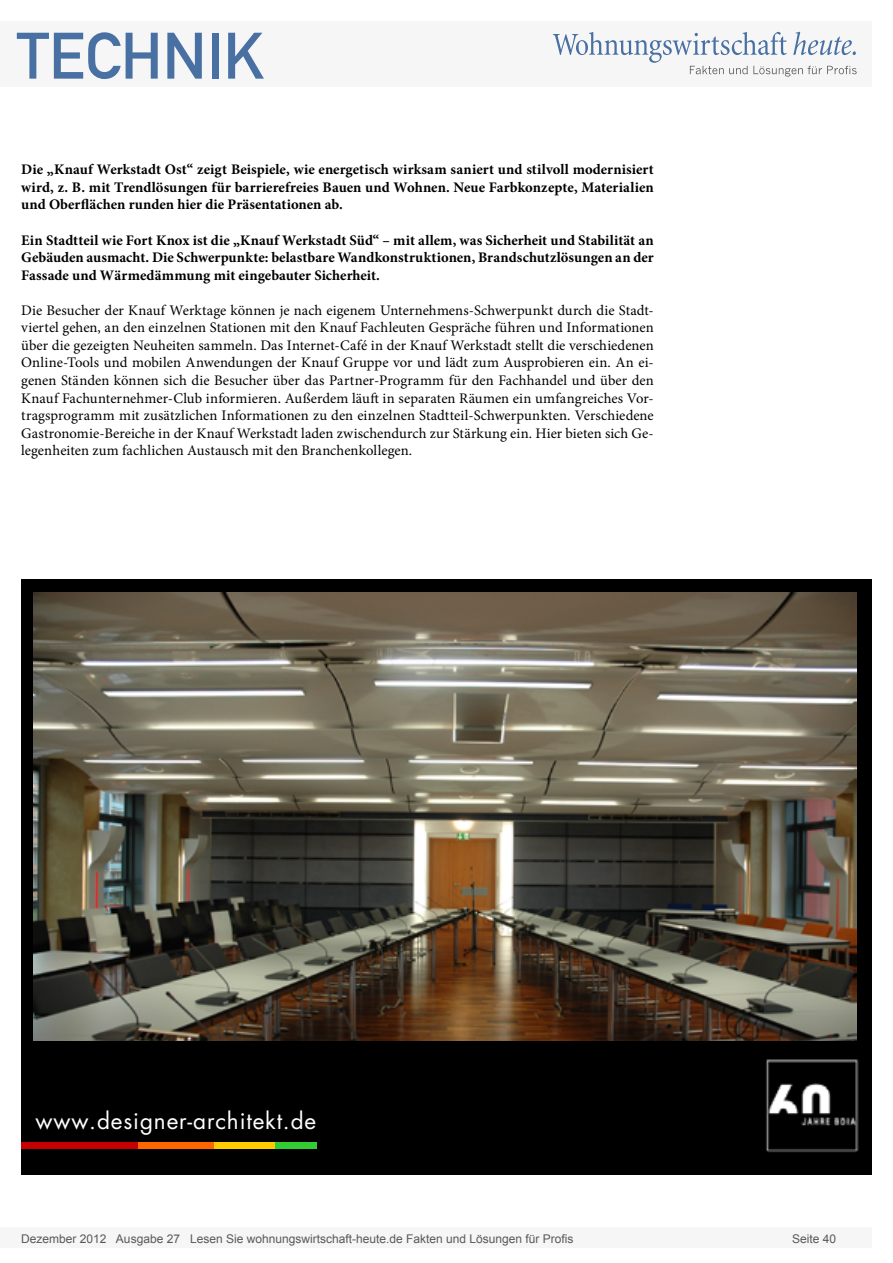
<style>
.page{position:relative;width:893px;height:1263px;background:#fff}
.page>*{position:absolute;margin:0;border:0;box-sizing:border-box;transform-origin:0 0}
.t1{font:64.5px "DIN Mittelschrift";color:#4970a3}
.t2{font:22.5px "Futura Std";letter-spacing:.04em;color:#fff}
.Fließtext_erste_Zeil{font:14.7px/17.5px "Minion Pro";letter-spacing:.005em;color:#000;text-align:justify}
.AUTOR{font:700 14.7px/17.5px "Minion Pro";letter-spacing:.005em;color:#000;text-align:justify}
.t3{font:12px "Arial";color:#595959}
</style>
<div class="page">
<div style="left:0;top:1227px;width:872px;height:20px;background:#f6f6f6"></div>
<div style="left:0;top:21px;width:872px;height:66px;background:#f6f6f6"></div>
<svg style="left:553px;top:32px;width:304px;height:45px"></svg>
<div style="left:21px;top:579px;width:851px;height:596px;background:#000"></div>
<div style="left:21px;top:1142px;width:117px;height:7px;background:#c60000"></div>
<div style="left:138px;top:1142px;width:76px;height:7px;background:#f60"></div>
<div style="left:214px;top:1142px;width:61px;height:7px;background:#fc0"></div>
<div style="left:275px;top:1142px;width:42px;height:7px;background:#3c3"></div>
<img style="left:766px;top:1059px;width:93px;height:94px">
<img style="left:34px;top:592px;width:823px;height:449px">
<h1 class="t1" style="left:17px;top:18px;width:249px">TECHNIK</h1>
<p class="AUTOR" style="left:21px;top:161px;width:634px">Die „Knauf Werkstadt Ost“ zeigt Beispiele, wie energetisch wirksam saniert und stilvoll modernisiert wird, z. B. mit Trendlösungen für barrierefreies Bauen und Wohnen. Neue Farbkonzepte, Materialien und Oberflächen runden hier die Präsentationen ab.</p>
<p class="AUTOR" style="left:21px;top:231px;width:634px">Ein Stadtteil wie Fort Knox ist die „Knauf Werkstadt Süd“ – mit allem, was Sicherheit und Stabilität an Gebäuden ausmacht. Die Schwerpunkte: belastbare Wandkonstruktionen, Brandschutzlösungen an der Fassade und Wärmedämmung mit eingebauter Sicherheit.</p>
<p class="Fließtext_erste_Zeil" style="left:21px;top:301px;width:634px">Die Besucher der Knauf Werktage können je nach eigenem Unternehmens-Schwerpunkt durch die Stadt&shy;viertel gehen, an den einzelnen Stationen mit den Knauf Fachleuten Gespräche führen und Informationen über die gezeigten Neuheiten sammeln. Das Internet-Café in der Knauf Werkstadt stellt die verschiedenen Online-Tools und mobilen Anwendungen der Knauf Gruppe vor und lädt zum Ausprobieren ein. An ei&shy;genen Ständen können sich die Besucher über das Partner-Programm für den Fachhandel und über den Knauf Fachunternehmer-Club informieren. Außerdem läuft in separaten Räumen ein umfangreiches Vor&shy;tragsprogramm mit zusätzlichen Informationen zu den einzelnen Stadtteil-Schwerpunkten. Verschiedene Gastronomie-Bereiche in der Knauf Werkstadt laden zwischendurch zur Stärkung ein. Hier bieten sich Ge&shy;legenheiten zum fachlichen Austausch mit den Branchenkollegen.</p>
<p class="t2" style="left:35px;top:1106px;width:282px">www.designer-architekt.de</p>
<p class="t3" style="left:21px;top:1230px;width:554px">Dezember 2012 Ausgabe 27 Lesen Sie wohnungswirtschaft-heute.de Fakten und Lösungen für Profis</p>
<p class="t3" style="left:792px;top:1231px;width:46px">Seite 40</p>
</div>
